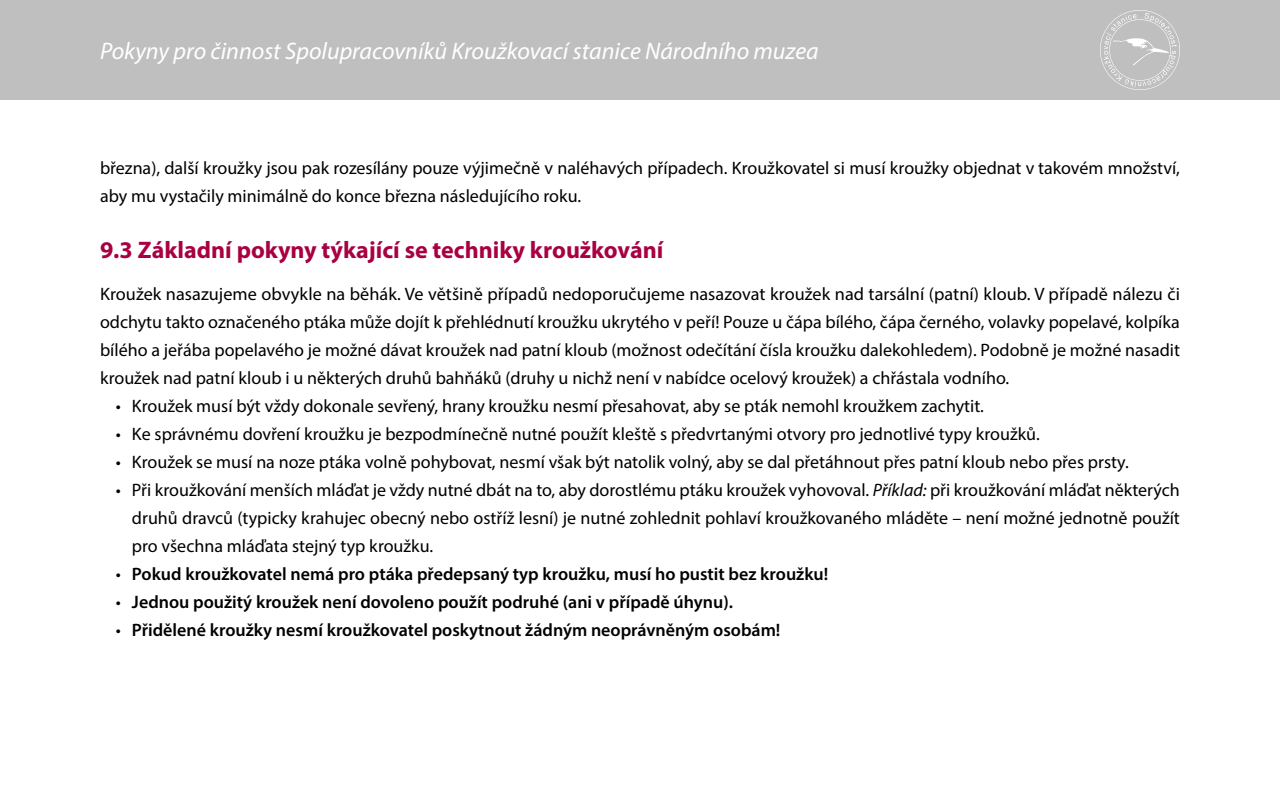
<style>
.page{position:relative;width:1280px;height:800px;background:#fff}
.page>*{position:absolute;margin:0;border:0;box-sizing:border-box;transform-origin:0 0}
.t1{font:italic 24px "Myriad Pro";color:#fff}
.H2_X_X{font:700 24px "Myriad Pro";color:#a80042}
.T1{font:18px/28px "Myriad Pro";color:#000;text-align:justify}
.t2{font:600 18px "Myriad Pro";color:#000}
.s1{font-style:italic}
.s2{font-weight:400}
</style>
<div class="page">
<div style="left:0;top:0;width:1280px;height:100px;background:#bfbfbf"></div>
<svg style="left:1100px;top:10px;width:80px;height:80px"></svg>
<h1 class="t1" style="left:100px;top:36px;width:720px">Pokyny pro činnost Spolupracovníků Kroužkovací stanice Národního muzea</h1>
<p class="T1" style="left:100px;top:154px;width:1082px">března), další kroužky jsou pak rozesílány pouze výjimečně v naléhavých případech. Kroužkovatel si musí kroužky objednat v takovém množství, aby mu vystačily minimálně do konce března následujícího roku.</p>
<p class="H2_X_X" style="left:100px;top:234px;width:565px">9.3 Základní pokyny týkající se techniky kroužkování</p>
<p class="T1" style="left:100px;top:280px;width:1082px">Kroužek nasazujeme obvykle na běhák. Ve většině případů nedoporučujeme nasazovat kroužek nad tarsální (patní) kloub. V případě nálezu či odchytu takto označeného ptáka může dojít k přehlédnutí kroužku ukrytého v peří! Pouze u čápa bílého, čápa černého, volavky popelavé, kolpíka bílého a jeřába popelavého je možné dávat kroužek nad patní kloub (možnost odečítání čísla kroužku dalekohledem). Podobně je možné nasadit kroužek nad patní kloub i u některých druhů bahňáků (druhy u nichž není v nabídce ocelový kroužek) a chřástala vodního.</p>
<p class="T1" style="left:116px;top:392px;width:870px">• Kroužek musí být vždy dokonale sevřený, hrany kroužku nesmí přesahovat, aby se pták nemohl kroužkem zachytit.</p>
<p class="T1" style="left:116px;top:420px;width:925px">• Ke správnému dovření kroužku je bezpodmínečně nutné použít kleště s předvrtanými otvory pro jednotlivé typy kroužků.</p>
<p class="T1" style="left:116px;top:448px;width:1014px">• Kroužek se musí na noze ptáka volně pohybovat, nesmí však být natolik volný, aby se dal přetáhnout přes patní kloub nebo přes prsty.</p>
<p class="T1" style="left:132px;top:476px;width:1049px;text-indent:-16px">• Při kroužkování menších mláďat je vždy nutné dbát na to, aby dorostlému ptáku kroužek vyhovoval. <span class="s1">Příklad:</span> při kroužkování mláďat některých druhů dravců (typicky krahujec obecný nebo ostříž lesní) je nutné zohlednit pohlaví kroužkovaného mláděte – není možné jednotně použít pro všechna mláďata stejný typ kroužku.</p>
<p class="t2" style="left:116px;top:563px;width:714px"><span class="s2">•</span> Pokud kroužkovatel nemá pro ptáka předepsaný typ kroužku, musí ho pustit bez kroužku!</p>
<p class="t2" style="left:116px;top:591px;width:617px"><span class="s2">•</span> Jednou použitý kroužek není dovoleno použít podruhé (ani v případě úhynu).</p>
<p class="t2" style="left:116px;top:619px;width:666px"><span class="s2">•</span> Přidělené kroužky nesmí kroužkovatel poskytnout žádným neoprávněným osobám!</p>
</div>
